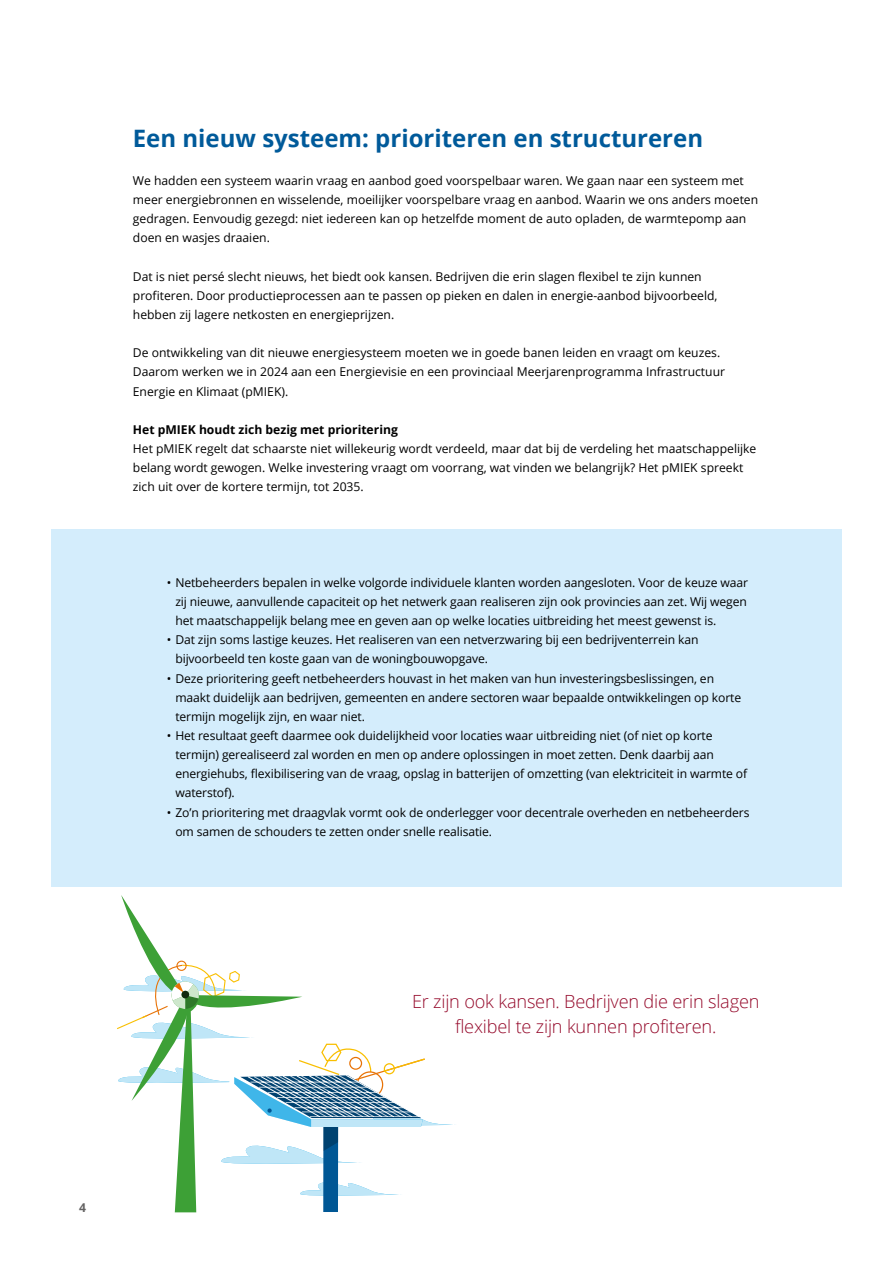
<style>
.page{position:relative;width:893px;height:1263px;background:#fff}
.page>*{position:absolute;margin:0;border:0;box-sizing:border-box;transform-origin:0 0}
.t1{font:700 24px "Open Sans";color:#005a9a}
.t2{font:300 18.15px/25.5px "Open Sans";letter-spacing:-.01em;color:#950a2b;text-align:center}
.t3{font:12.15px/19.2px "Open Sans";color:#000}
.t4{font:700 12.15px "Open Sans";color:#000}
.t5{font:700 12.15px "Open Sans";color:#646363}
</style>
<div class="page">
<div style="left:51px;top:529px;width:791px;height:358px;background:#d4edfc"></div>
<svg style="left:117px;top:895px;width:338px;height:317px"></svg>
<h1 class="t1" style="left:133px;top:121px;width:572px">Een nieuw systeem: prioriteren en structureren</h1>
<p class="t3" style="left:133px;top:171px;width:627px">We hadden een systeem waarin vraag en aanbod goed voorspelbaar waren. We gaan naar een systeem met meer energiebronnen en wisselende, moeilijker voorspelbare vraag en aanbod. Waarin we ons anders moeten gedragen. Eenvoudig gezegd: niet iedereen kan op hetzelfde moment de auto opladen, de warmtepomp aan doen en wasjes draaien.</p>
<p class="t3" style="left:133px;top:266px;width:586px">Dat is niet persé slecht nieuws, het biedt ook kansen. Bedrijven die erin slagen flexibel te zijn kunnen profiteren. Door productieprocessen aan te passen op pieken en dalen in energie-aanbod bijvoorbeeld, hebben zij lagere netkosten en energieprijzen.</p>
<p class="t3" style="left:133px;top:343px;width:594px">De ontwikkeling van dit nieuwe energiesysteem moeten we in goede banen leiden en vraagt om keuzes.<br>Daarom werken we in 2024 aan een Energievisie en een provinciaal Meerjarenprogramma Infrastructuur<br>Energie en Klimaat (pMIEK).</p>
<p class="t4" style="left:133px;top:421px;width:266px">Het pMIEK houdt zich bezig met prioritering</p>
<p class="t3" style="left:133px;top:439px;width:625px">Het pMIEK regelt dat schaarste niet willekeurig wordt verdeeld, maar dat bij de verdeling het maatschappelijke belang wordt gewogen. Welke investering vraagt om voorrang, wat vinden we belangrijk? Het pMIEK spreekt zich uit over de kortere termijn, tot 2035.</p>
<p class="t3" style="left:175px;top:572px;width:574px;text-align:justify;text-indent:-9px">• Netbeheerders bepalen in welke volgorde individuele klanten worden aangesloten. Voor de keuze waar zij nieuwe, aanvullende capaciteit op het netwerk gaan realiseren zijn ook provincies aan zet. Wij wegen het maatschappelijk belang mee en geven aan op welke locaties uitbreiding het meest gewenst is.</p>
<p class="t3" style="left:175px;top:630px;width:525px;text-indent:-9px">• Dat zijn soms lastige keuzes. Het realiseren van een netverzwaring bij een bedrijventerrein kan bijvoorbeeld ten koste gaan van de woningbouwopgave.</p>
<p class="t3" style="left:175px;top:668px;width:567px;text-indent:-9px">• Deze prioritering geeft netbeheerders houvast in het maken van hun investeringsbeslissingen, en maakt duidelijk aan bedrijven, gemeenten en andere sectoren waar bepaalde ontwikkelingen op korte termijn mogelijk zijn, en waar niet.</p>
<p class="t3" style="left:175px;top:726px;width:573px;text-indent:-9px">• Het resultaat geeft daarmee ook duidelijkheid voor locaties waar uitbreiding niet (of niet op korte termijn) gerealiseerd zal worden en men op andere oplossingen in moet zetten. Denk daarbij aan energiehubs, flexibilisering van de vraag, opslag in batterijen of omzetting (van elektriciteit in warmte of waterstof).</p>
<p class="t3" style="left:175px;top:802px;width:575px;text-indent:-9px">• Zo’n prioritering met draagvlak vormt ook de onderlegger voor decentrale overheden en netbeheerders om samen de schouders te zetten onder snelle realisatie.</p>
<h2 class="t2" style="left:412px;top:988px;width:349px">Er zijn ook kansen. Bedrijven die erin slagen flexibel te zijn kunnen profiteren.</h2>
<p class="t5" style="left:79px;top:1199px;width:8px">4</p>
</div>
